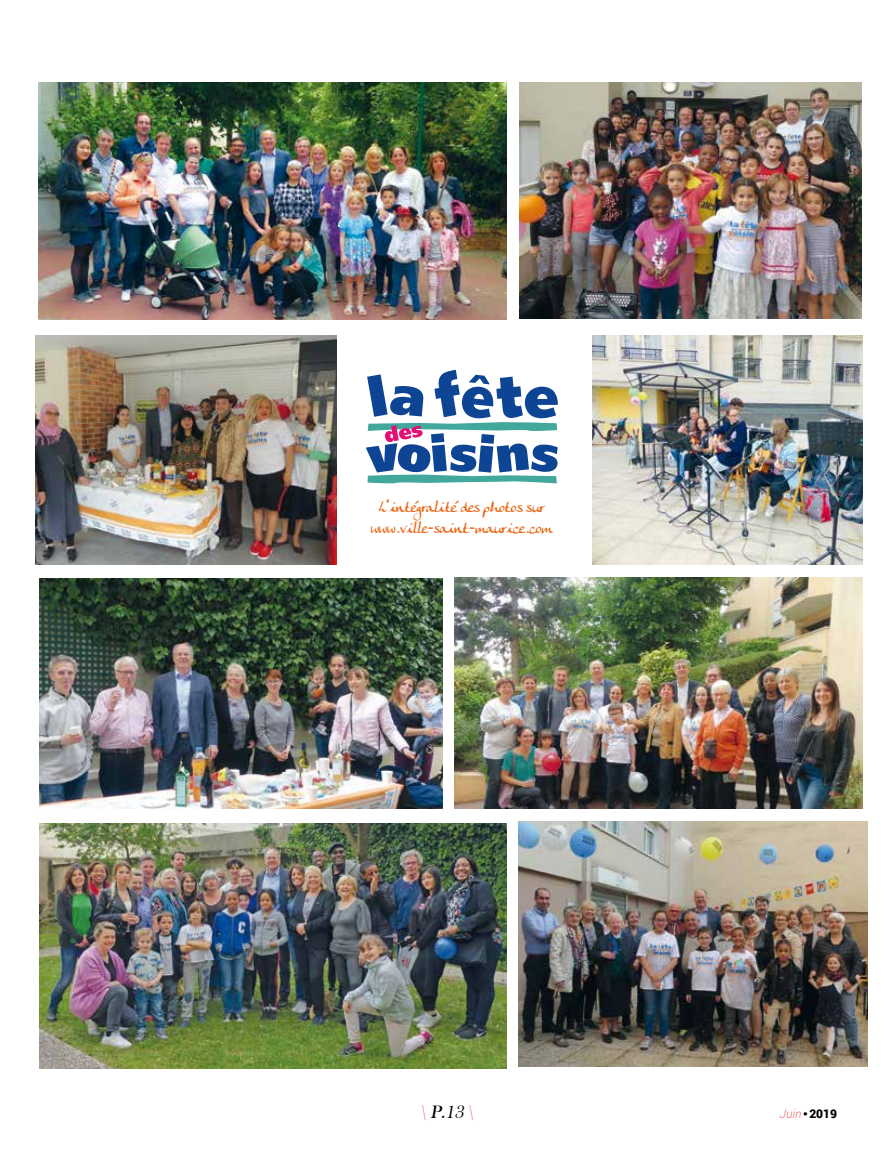
<style>
.page{position:relative;width:893px;height:1149px;background:#fff}
.page>*{position:absolute;margin:0;border:0;box-sizing:border-box;transform-origin:0 0}
.t1{font:italic 18.45px "Bask Old Face";color:#000}
.t2{font:14.4px/20.4px "Anke Calligraphic FG";color:#eb6817;text-align:center}
.t3{font:italic 300 12px "Roboto";color:#eb6b6c}
.s1{color:#eb6b6c}
.s2{font-family:"Bask Old Face";font-weight:400;font-style:normal;color:#000}
.s3{font-weight:900;font-style:normal;color:#000}
</style>
<div class="page">
<img style="left:455px;top:577px;width:408px;height:231px">
<img style="left:593px;top:335px;width:270px;height:229px">
<img style="left:36px;top:335px;width:300px;height:229px">
<img style="left:39px;top:823px;width:467px;height:244px">
<img style="left:38px;top:83px;width:468px;height:236px">
<img style="left:519px;top:83px;width:343px;height:236px">
<img style="left:519px;top:821px;width:348px;height:244px">
<img style="left:39px;top:578px;width:404px;height:230px">
<svg style="left:366px;top:369px;width:192px;height:115px"></svg>
<p class="t2" style="left:371px;top:497px;width:183px">L’intégralité des photos sur www.ville-saint-maurice.com</p>
<p class="t1" style="left:420px;top:1101px;width:54px"><span class="s1">\</span> P.13 <span class="s1">\</span></p>
<p class="t3" style="left:780px;top:1104px;width:59px">Juin<span class="s2">•</span><span class="s3">2019</span></p>
</div>
